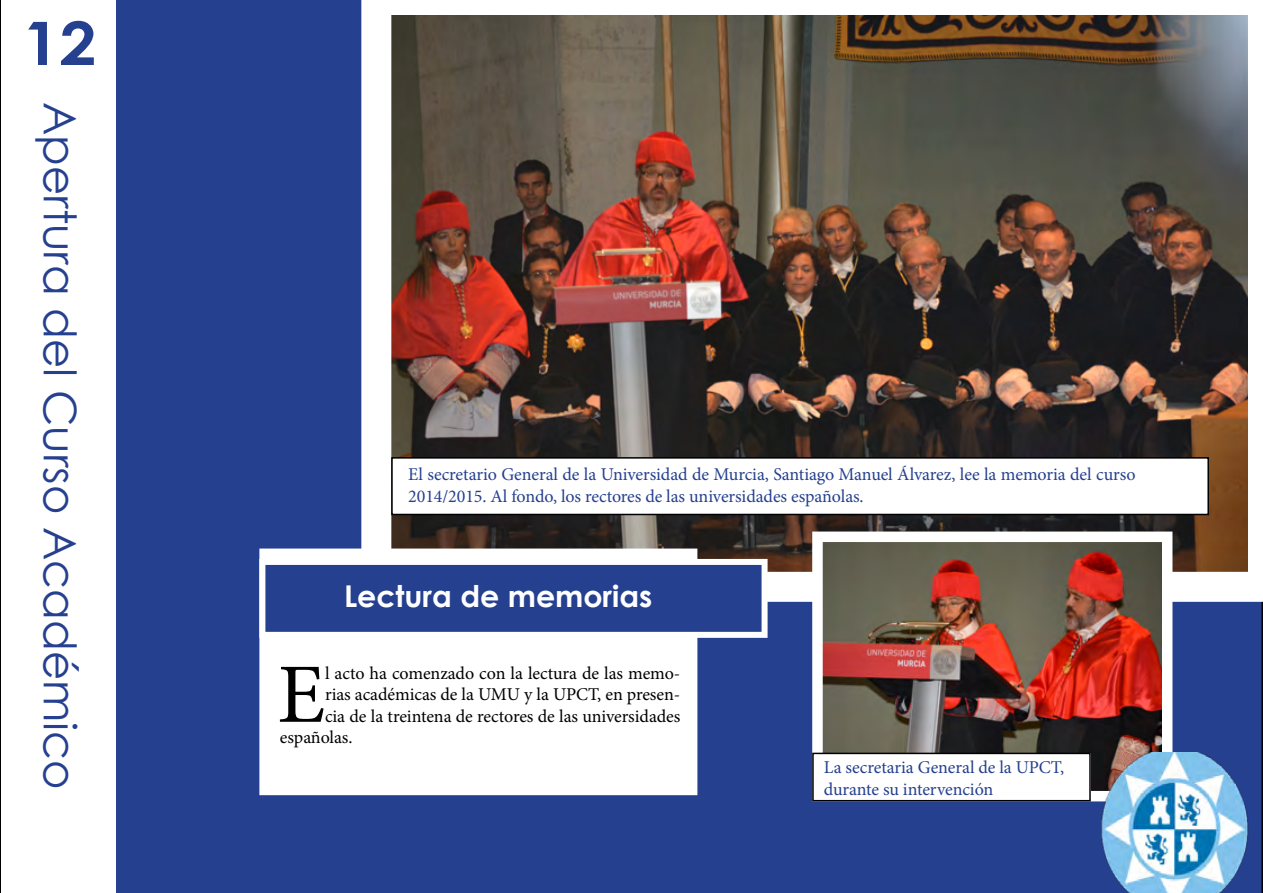
<style>
.page{position:relative;width:1263px;height:893px;background:#25408f}
.page>*{position:absolute;margin:0;border:0;box-sizing:border-box;transform-origin:0 0}
.t1{font:84.45px "Minion Pro";color:#000}
.t2{font:700 60px "Century Gothic";color:#25408f;scale:1.1 1}
.t3{font:45px "Century Gothic";color:#25408f}
.t4{font:700 30px "Century Gothic";color:#fff}
.t5{font:18px/21.6px "Minion Pro";letter-spacing:-.005em;color:#25408f}
.t6{font:18px "Minion Pro";letter-spacing:-.005em;color:#000}
</style>
<div class="page">
<div style="left:1px;top:0;width:115px;height:893px;background:#fff"></div>
<img style="left:361px;top:0;width:902px;height:602px">
<div style="left:259px;top:549px;width:438px;height:246px;background:#fff"></div>
<div style="left:259px;top:559px;width:508px;height:79px;background:#25408f;border:6px solid #fff"></div>
<div style="left:392px;top:458px;width:816px;height:56px;background:#fff"></div>
<div style="left:391px;top:457px;width:818px;height:58px;border:2px solid #000"></div>
<img style="left:823px;top:542px;width:338px;height:211px">
<div style="left:812px;top:531px;width:360px;height:270px;border:10px solid #fff"></div>
<img style="left:1091px;top:753px;width:172px;height:140px">
<div style="left:813px;top:753px;width:277px;height:48px;background:#fff"></div>
<div style="left:812px;top:753px;width:279px;height:48px;border:2px solid #000"></div>
<h2 class="t2" style="left:23px;top:-2px;width:69px">12</h2>
<h3 class="t3" style="left:92px;top:102px;width:689px;rotate:90deg">Apertura del Curso Académico</h3>
<p class="t5" style="left:408px;top:464px;width:729px">El secretario General de la Universidad de Murcia, Santiago Manuel Álvarez, lee la memoria del curso<br>2014/2015. Al fondo, los rectores de las universidades españolas.</p>
<h3 class="t4" style="left:344px;top:573px;width:310px">Lectura de memorias</h3>
<h1 class="t1" style="left:277px;top:638px;width:49px">E</h1>
<p class="t6" style="left:325px;top:661px;width:357px">l acto ha comenzado con la lectura de las memo-</p>
<p class="t6" style="left:325px;top:682px;width:357px">rias académicas de la UMU y la UPCT, en presen-</p>
<p class="t6" style="left:325px;top:704px;width:357px">cia de la treintena de rectores de las universidades</p>
<p class="t6" style="left:280px;top:726px;width:74px">españolas.</p>
<p class="t5" style="left:824px;top:757px;width:242px">La secretaria General de la UPCT, durante su intervención</p>
</div>
